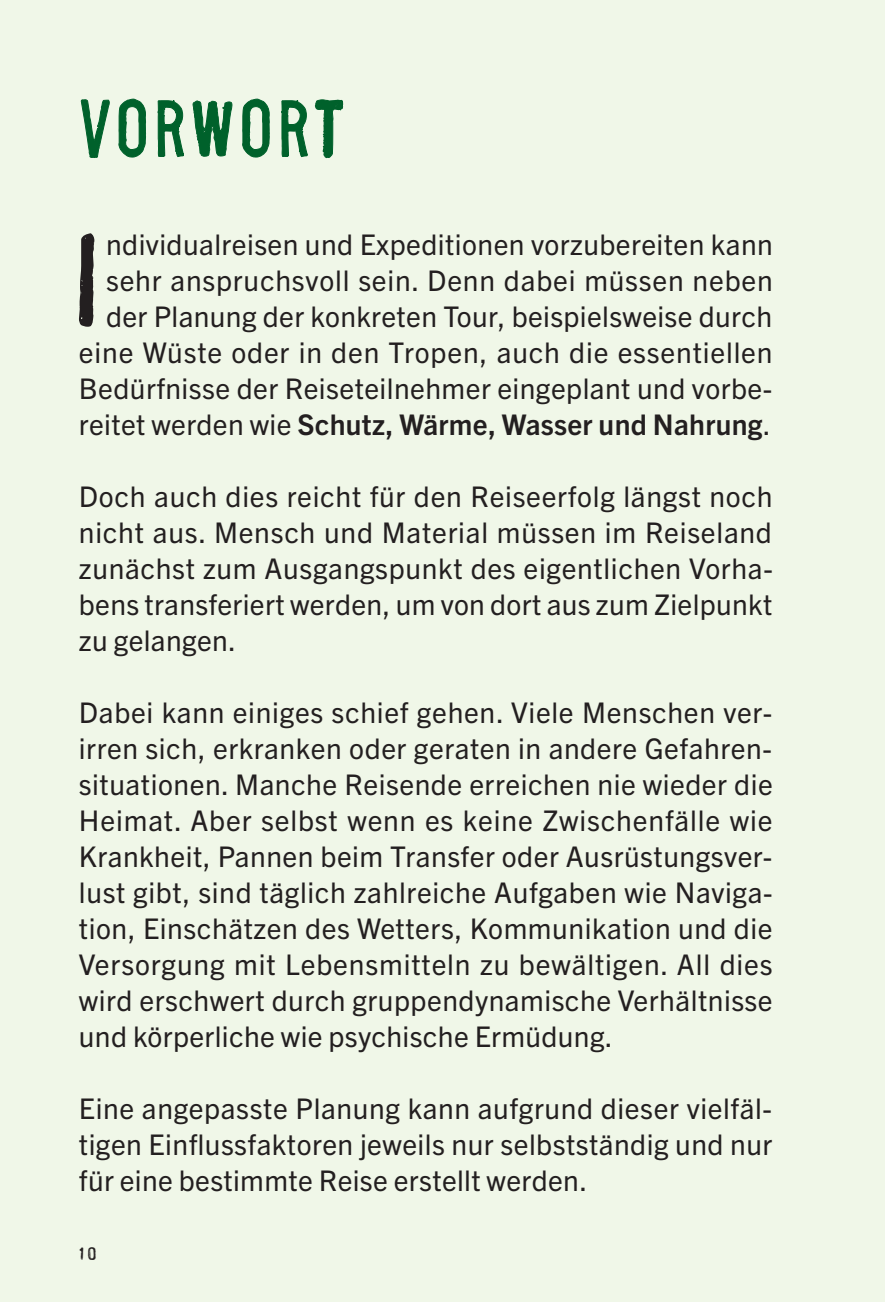
<style>
.page{position:relative;width:885px;height:1302px;background:#fff}
.page>*{position:absolute;margin:0;border:0;box-sizing:border-box;transform-origin:0 0}
.t1{font:130.5px "Cartonnage OT";color:#231f20}
.t2{font:80.7px "Cartonnage OT";letter-spacing:.055em;color:#00612b;scale:.89 1}
.t3{font:28.5px/36px "Trade Gothic Next LT Pro";letter-spacing:.015em;color:#231f20;text-align:justify}
.t4{font:18px "Cartonnage OT";color:#231f20;scale:1.08 1}
.s1{font-weight:700}
</style>
<div class="page">
<div style="left:0;top:0;width:884px;height:1301px;background:#f0f7e8"></div>
<svg style="left:81px;top:99px;width:29px;height:59px"></svg>
<svg style="left:118px;top:98px;width:28px;height:60px"></svg>
<svg style="left:157px;top:100px;width:27px;height:57px"></svg>
<svg style="left:192px;top:100px;width:40px;height:57px"></svg>
<svg style="left:242px;top:98px;width:28px;height:60px"></svg>
<svg style="left:281px;top:100px;width:27px;height:57px"></svg>
<svg style="left:315px;top:99px;width:28px;height:59px"></svg>
<h2 class="t2" style="left:79px;top:77px;width:299px">VORWORT</h2>
<h1 class="t1" style="left:71px;top:198px;width:32px">I</h1>
<p class="t3" style="left:79px;top:224px;width:695px;text-align:right">ndividualreisen und Expeditionen vorzubereiten kann sehr anspruchsvoll sein. Denn dabei müssen neben der Planung der konkreten Tour, beispielsweise durch eine Wüste oder in den Tropen, auch die essentiellen Bedürfnisse der Reiseteilnehmer eingeplant und vorbe&shy;reitet werden wie <span class="s1">Schutz, Wärme, Wasser und Nahrung</span>.</p>
<p class="t3" style="left:79px;top:476px;width:695px">Doch auch dies reicht für den Reiseerfolg längst noch nicht aus. Mensch und Material müssen im Reiseland zunächst zum Ausgangspunkt des eigentlichen Vorha&shy;bens transferiert werden, um von dort aus zum Zielpunkt zu gelangen.</p>
<p class="t3" style="left:79px;top:692px;width:695px">Dabei kann einiges schief gehen. Viele Menschen ver&shy;irren sich, erkranken oder geraten in andere Gefahren&shy;situationen. Manche Reisende erreichen nie wieder die Heimat. Aber selbst wenn es keine Zwischenfälle wie Krankheit, Pannen beim Transfer oder Ausrüstungsver&shy;lust gibt, sind täglich zahlreiche Aufgaben wie Naviga&shy;tion, Einschätzen des Wetters, Kommunikation und die Versorgung mit Lebensmitteln zu bewältigen. All dies wird erschwert durch gruppendynamische Verhältnisse und körperliche wie psychische Ermüdung.</p>
<p class="t3" style="left:79px;top:1088px;width:695px">Eine angepasste Planung kann aufgrund dieser vielfäl&shy;tigen Einflussfaktoren jeweils nur selbstständig und nur für eine bestimmte Reise erstellt werden.</p>
<p class="t4" style="left:79px;top:1242px;width:18px">10</p>
</div>
